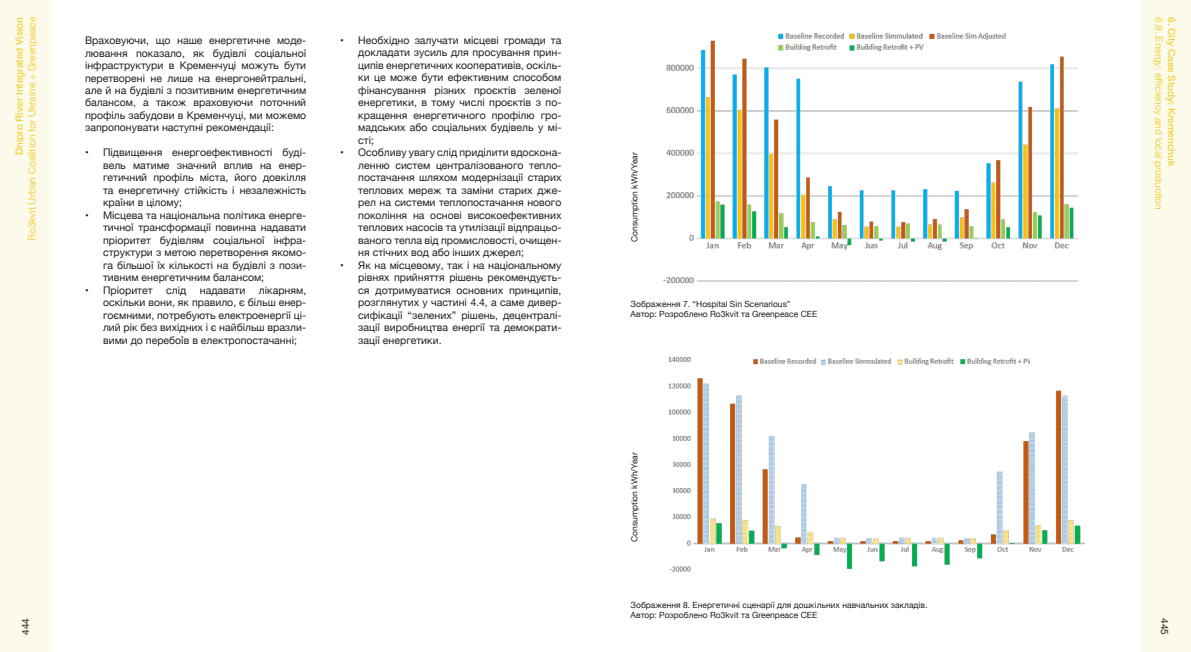
<style>
.page{position:relative;width:1191px;height:652px;background:#fff}
.page>*{position:absolute;margin:0;border:0;box-sizing:border-box;transform-origin:0 0}
.t1{font:10.5px/12.5px "Helvetica Neue";color:#231f20;text-align:justify}
.t2{font:10px "Helvetica Neue";color:#f2d13d}
.t3{font:500 10px "Helvetica Neue";color:#f2d13d}
.t4{font:10px "Helvetica Neue";color:#231f20}
.t5{font:8.5px/10.2px "Helvetica Neue";color:#231f20}
</style>
<div class="page">
<div style="left:1140px;top:0;width:51px;height:652px;background:#fcfbeb"></div>
<div style="left:0;top:0;width:51px;height:652px;background:#fcfbeb"></div>
<img style="left:668px;top:357px;width:417px;height:215px">
<img style="left:741px;top:357px;width:289px;height:9px">
<img style="left:663px;top:40px;width:415px;height:244px">
<img style="left:763px;top:33px;width:253px;height:21px">
<div style="left:650px;top:433px;width:22px;height:97px;background:#fff"></div>
<p class="t3" style="left:13px;top:155px;width:140px;rotate:-90deg">Dnipro River Integrated Vision</p>
<p class="t2" style="left:25px;top:241px;width:225px;rotate:-90deg">Ro3kvit Urban Coalition for Ukraine + Greenpeace</p>
<p class="t1" style="left:85px;top:35px;width:223px">Враховуючи, що наше енергетичне моде&shy;лювання показало, як будівлі соціальної інфраструктури в Кременчуці можуть бути перетворені не лише на енергонейтральні, але й на будівлі з позитивним енергетичним балансом, а також враховуючи поточний профіль забудови в Кременчуці, ми можемо запропонувати наступні рекомендації:</p>
<p class="t1" style="left:103px;top:147px;width:205px;text-indent:-18px">• Підвищення енергоефективності буді&shy;вель матиме значний вплив на енер&shy;гетичний профіль міста, його довкілля та енергетичну стійкість і незалежність країни в цілому;</p>
<p class="t1" style="left:103px;top:210px;width:205px;text-indent:-18px">• Місцева та національна політика енерге&shy;тичної трансформації повинна надавати пріоритет будівлям соціальної інфра&shy;структури з метою перетворення якомо&shy;га більшої їх кількості на будівлі з пози&shy;тивним енергетичним балансом;</p>
<p class="t1" style="left:85px;top:285px;width:69px">• Пріоритет</p>
<p class="t1" style="left:166px;top:285px;width:22px">слід</p>
<p class="t1" style="left:200px;top:285px;width:47px">надавати</p>
<p class="t1" style="left:103px;top:285px;width:205px;text-indent:156px">лікарням, оскільки вони, як правило, є більш енер&shy;гоємними, потребують електроенергії ці&shy;лий рік без вихідних і є найбільш вразли&shy;вими до перебоїв в електропостачанні;</p>
<p class="t1" style="left:358px;top:35px;width:205px;text-indent:-18px">• Необхідно залучати місцеві громади та докладати зусиль для просування прин&shy;ципів енергетичних кооперативів, оскіль&shy;ки це може бути ефективним способом фінансування різних проєктів зеленої енергетики, в тому числі проєктів з по&shy;кращення енергетичного профілю гро&shy;мадських або соціальних будівель у мі&shy;сті;</p>
<p class="t1" style="left:358px;top:147px;width:205px;text-indent:-18px">• Особливу увагу слід приділити вдоскона&shy;ленню систем централізованого тепло&shy;постачання шляхом модернізації старих теплових мереж та заміни старих дже&shy;рел на системи теплопостачання нового покоління на основі високоефективних теплових насосів та утилізації відпрацьо&shy;ваного тепла від промисловості, очищен&shy;ня стічних вод або інших джерел;</p>
<p class="t1" style="left:358px;top:259px;width:205px;text-indent:-18px">• Як на місцевому, так і на національному рівнях прийняття рішень рекомендуєть&shy;ся дотримуватися основних принципів, розглянутих у частині 4.4, а саме дивер&shy;сифікації “зелених” рішень, децентралі&shy;зації виробництва енергії та демократи&shy;зації енергетики.</p>
<p class="t4" style="left:18px;top:635px;width:18px;rotate:-90deg">444</p>
<p class="t5" style="left:629px;top:242px;width:91px;rotate:-90deg">Consumption kWh/Year</p>
<p class="t5" style="left:630px;top:300px;width:188px">Зображення 7. “Hospital Sin Scenarious”<br>Автор: Розроблено Ro3kvit та Greenpeace CEE</p>
<p class="t5" style="left:629px;top:542px;width:91px;rotate:-90deg">Consumption kWh/Year</p>
<p class="t5" style="left:630px;top:600px;width:298px">Зображення 8. Енергетичні сценарії для дошкільних навчальних закладів.<br>Автор: Розроблено Ro3kvit та Greenpeace CEE</p>
<p class="t2" style="left:1166px;top:17px;width:194px;rotate:90deg">6.9. Energy: e ciency and local production</p>
<p class="t3" style="left:1177px;top:17px;width:150px;rotate:90deg">6. City Case Study: Kremenchuk</p>
<p class="t4" style="left:1172px;top:618px;width:18px;rotate:90deg">445</p>
</div>
